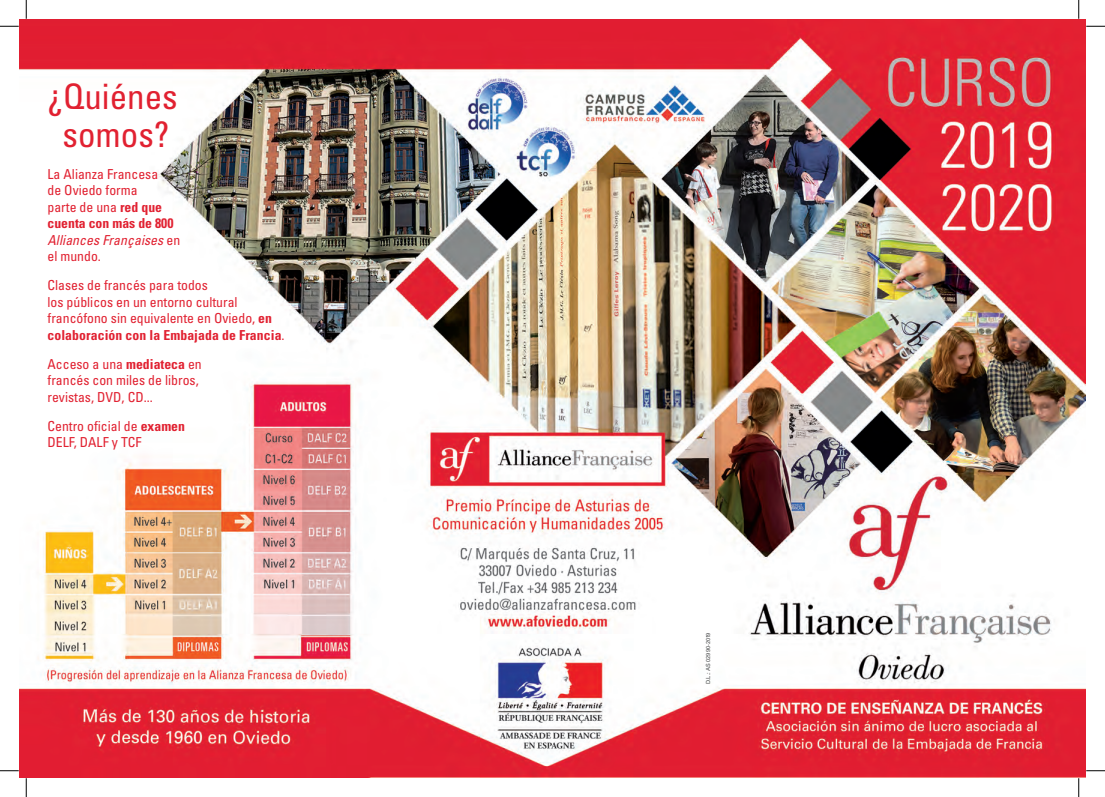
<style>
.page{position:relative;width:1105px;height:797px;background:#fff}
.page>*{position:absolute;margin:0;border:0;box-sizing:border-box;transform-origin:0 0}
.t1{font:condensed 35px "Univers LT Std";color:#e12131}
.t2{font:condensed 13.75px/16.5px "Univers LT Std";color:#e12131}
.t3{font:5.62px "Univers LT Std";color:#4b4c4d}
.s1{font-weight:700}
.s2{font-style:italic}
</style>
<div class="page">
<img style="left:19px;top:19px;width:1067px;height:758px">
<svg style="left:0;top:25px;width:19px;height:2px"></svg>
<svg style="left:1086px;top:25px;width:19px;height:2px"></svg>
<svg style="left:0;top:770px;width:19px;height:1px"></svg>
<svg style="left:1086px;top:770px;width:19px;height:1px"></svg>
<svg style="left:25px;top:0;width:2px;height:19px"></svg>
<svg style="left:25px;top:778px;width:2px;height:19px"></svg>
<svg style="left:1078px;top:0;width:1px;height:19px"></svg>
<svg style="left:1078px;top:778px;width:1px;height:19px"></svg>
<p class="t1" style="left:48px;top:75px;width:132px">¿Quiénes</p>
<p class="t1" style="left:63px;top:112px;width:108px">somos?</p>
<p class="t2" style="left:48px;top:165px;width:134px">La Alianza Francesa<br>de Oviedo forma<br>parte de una <span class="s1">red que cuenta con más de 800<br></span><span class="s2">Alliances Françaises</span> en el mundo.</p>
<p class="t2" style="left:48px;top:277px;width:239px">Clases de francés para todos<br>los públicos en un entorno cultural francófono sin equivalente en Oviedo, <span class="s1">en colaboración con la Embajada de Francia</span>.</p>
<p class="t2" style="left:48px;top:355px;width:156px">Acceso a una <span class="s1">mediateca</span> en francés con miles de libros, revistas, DVD, CD...</p>
<p class="t2" style="left:48px;top:417px;width:139px">Centro oficial de <span class="s1">examen<br></span>DELF, DALF y TCF</p>
<p class="t3" style="left:705px;top:684px;width:53px;rotate:-90deg">D.L.: AS 02990-2019</p>
</div>
